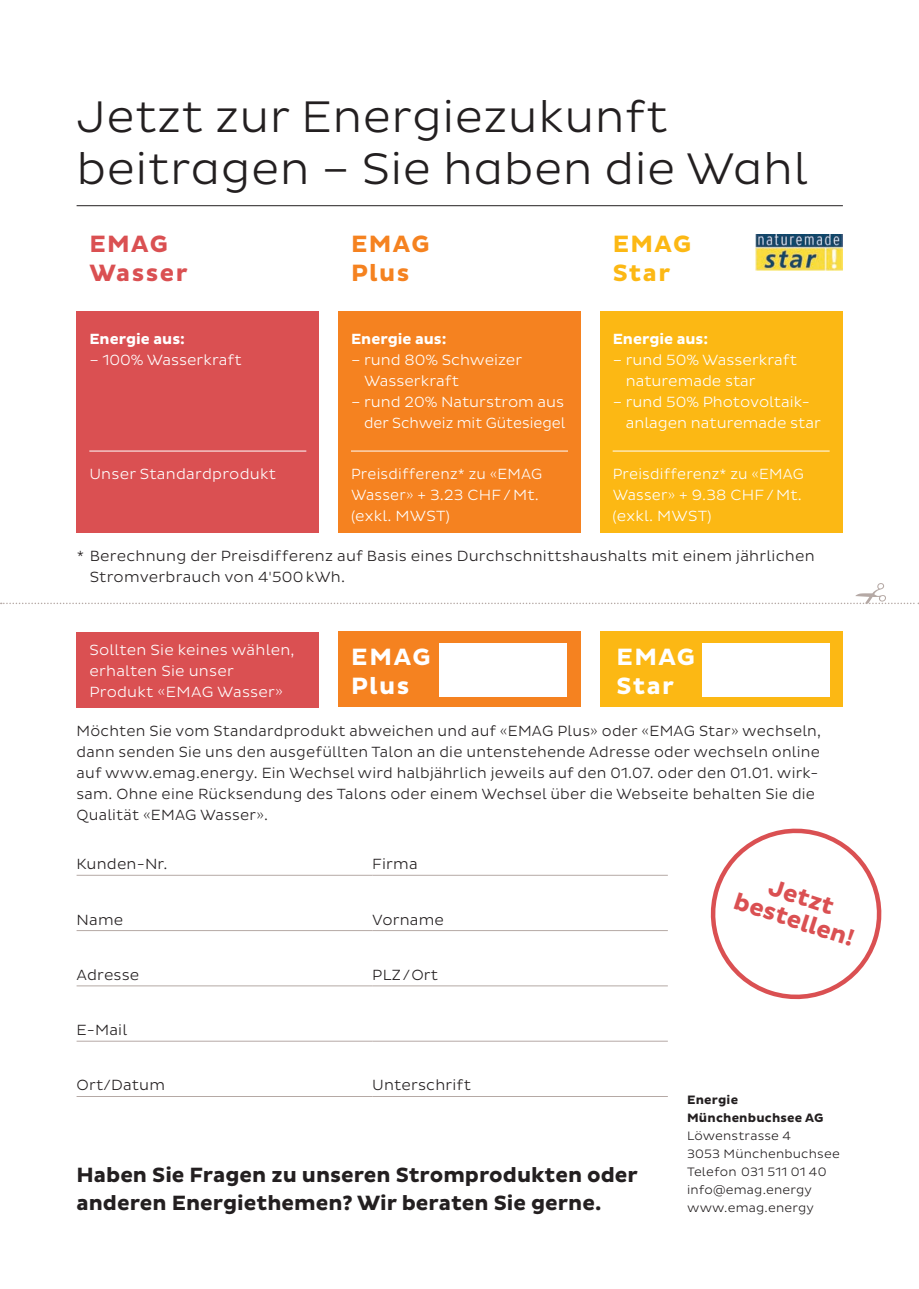
<style>
.page{position:relative;width:919px;height:1289px;background:#fff}
.page>*{position:absolute;margin:0;border:0;box-sizing:border-box;transform-origin:0 0}
.t1{font:300 45px/52.5px "Pluto Sans";letter-spacing:.01em;color:#231f20}
.t2{font:700 24px/24px "Pluto Sans";letter-spacing:.06em;color:#da5052;text-align:center}
.t3{font:700 24px/28.5px "Pluto Sans";letter-spacing:.06em;color:#fff}
.t4{font:700 24px/28.5px "Pluto Sans";letter-spacing:.06em;color:#f58220}
.t5{font:700 24px/28.5px "Pluto Sans";letter-spacing:.06em;color:#fcb814}
.t6{font:700 21px/28.5px "Pluto Sans";color:#231f20}
.t7{font:300 15px/21px "Pluto Sans";letter-spacing:.015em;color:#231f20}
.t8{font:300 15px/21px "Pluto Sans";color:#fff}
.t9{font:300 15px/21px "Pluto Sans";color:#fff;scale:.95 1}
.t10{font:700 15px "Pluto Sans";color:#fff}
.t11{font:300 12.3px/18px "Pluto Sans";letter-spacing:.015em;color:#231f20}
.t12{font:700 12.3px/18px "Pluto Sans";letter-spacing:.015em;color:#231f20}
</style>
<div class="page">
<div style="left:338px;top:631px;width:242px;height:76px;background:#f58220"></div>
<div style="left:77px;top:632px;width:242px;height:75px;background:#da5052"></div>
<div style="left:600px;top:631px;width:242px;height:76px;background:#fcb814"></div>
<div style="left:77px;top:311px;width:242px;height:221px;background:#da5052"></div>
<div style="left:338px;top:311px;width:242px;height:221px;background:#f58220"></div>
<div style="left:600px;top:311px;width:242px;height:221px;background:#fcb814"></div>
<hr style="left:89px;top:451px;width:217px;height:1px;background:#fff">
<hr style="left:351px;top:451px;width:217px;height:1px;background:#fff">
<hr style="left:612px;top:451px;width:217px;height:1px;background:#fff">
<hr style="left:77px;top:205px;width:765px;height:1px;background:#231f20">
<hr style="left:77px;top:1096px;width:295px;height:1px;background:#b5a9a5">
<hr style="left:372px;top:1096px;width:295px;height:1px;background:#b5a9a5">
<hr style="left:77px;top:985px;width:295px;height:1px;background:#b5a9a5">
<hr style="left:372px;top:985px;width:295px;height:1px;background:#b5a9a5">
<hr style="left:77px;top:1040px;width:295px;height:1px;background:#b5a9a5">
<hr style="left:372px;top:1040px;width:295px;height:1px;background:#b5a9a5">
<hr style="left:77px;top:875px;width:295px;height:1px;background:#b5a9a5">
<hr style="left:372px;top:875px;width:295px;height:1px;background:#b5a9a5">
<hr style="left:77px;top:930px;width:295px;height:1px;background:#b5a9a5">
<hr style="left:372px;top:930px;width:295px;height:1px;background:#b5a9a5">
<svg style="left:1px;top:583px;width:918px;height:21px"></svg>
<div style="left:439px;top:642px;width:128px;height:54px;background:#fff"></div>
<div style="left:702px;top:642px;width:127px;height:54px;background:#fff"></div>
<svg style="left:710px;top:828px;width:172px;height:172px"></svg>
<div style="left:755px;top:234px;width:87px;height:39px;background:linear-gradient(to right,#faee9e,#faefa1)"></div>
<img style="left:755px;top:234px;width:87px;height:36px">
<h1 class="t1" style="left:77px;top:90px;width:732px">Jetzt zur Energiezukunft beitragen – Sie haben die Wahl</h1>
<h2 class="t2" style="left:89px;top:231px;width:100px;line-height:28.5px;text-align:left">EMAG<br>Wasser</h2>
<p class="t10" style="left:89px;top:330px;width:97px">Energie aus:</p>
<p class="t8" style="left:89px;top:349px;width:154px">– 100% Wasserkraft</p>
<p class="t8" style="left:89px;top:464px;width:188px">Unser Standardprodukt</p>
<h2 class="t4" style="left:351px;top:231px;width:80px">EMAG<br>Plus</h2>
<h2 class="t5" style="left:612px;top:231px;width:80px">EMAG<br>Star</h2>
<p class="t10" style="left:351px;top:330px;width:97px">Energie aus:</p>
<p class="t8" style="left:364px;top:349px;width:160px;text-indent:-13px">– rund 80% Schweizer<br>Wasserkraft</p>
<p class="t8" style="left:351px;top:391px;width:216px;text-align:right">– rund 20% Naturstrom aus der Schweiz mit Gütesiegel</p>
<p class="t9" style="left:351px;top:464px;width:203px">Preisdifferenz* zu «EMAG<br>Wasser» + 3.23 CHF/Mt. (exkl. MWST)</p>
<p class="t10" style="left:612px;top:330px;width:97px">Energie aus:</p>
<p class="t8" style="left:625px;top:349px;width:173px;text-indent:-13px">– rund 50% Wasserkraft naturemade star</p>
<p class="t8" style="left:625px;top:391px;width:197px;text-indent:-13px">– rund 50% Photovoltaik&shy;anlagen naturemade star</p>
<p class="t9" style="left:612px;top:464px;width:203px">Preisdifferenz* zu «EMAG<br>Wasser» + 9.38 CHF/Mt. (exkl. MWST)</p>
<p class="t7" style="left:90px;top:545px;width:726px;text-indent:-13px">* Berechnung der Preisdifferenz auf Basis eines Durchschnittshaushalts mit einem jährlichen<br>Stromverbrauch von 4'500 kWh.</p>
<p class="t8" style="left:89px;top:639px;width:207px">Sollten Sie keines wählen, erhalten Sie unser<br>Produkt «EMAG Wasser»</p>
<h2 class="t3" style="left:351px;top:643px;width:81px">EMAG<br>Plus</h2>
<h2 class="t3" style="left:616px;top:643px;width:80px">EMAG<br>Star</h2>
<p class="t7" style="left:77px;top:720px;width:746px">Möchten Sie vom Standardprodukt abweichen und auf «EMAG Plus» oder «EMAG Star» wechseln, dann senden Sie uns den ausgefüllten Talon an die untenstehende Adresse oder wechseln online auf www.emag.energy. Ein Wechsel wird halbjährlich jeweils auf den 01.07. oder den 01.01. wirk&shy;sam. Ohne eine Rücksendung des Talons oder einem Wechsel über die Webseite behalten Sie die Qualität «EMAG Wasser».</p>
<p class="t7" style="left:77px;top:853px;width:93px">Kunden-Nr.</p>
<p class="t7" style="left:372px;top:853px;width:47px">Firma</p>
<p class="t7" style="left:77px;top:909px;width:48px">Name</p>
<p class="t7" style="left:372px;top:909px;width:73px">Vorname</p>
<p class="t7" style="left:77px;top:964px;width:64px">Adresse</p>
<p class="t7" style="left:372px;top:964px;width:67px">PLZ/Ort</p>
<p class="t7" style="left:77px;top:1019px;width:52px">E-Mail</p>
<p class="t7" style="left:77px;top:1074px;width:90px">Ort/Datum</p>
<p class="t7" style="left:372px;top:1074px;width:100px">Unterschrift</p>
<h3 class="t6" style="left:77px;top:1160px;width:563px">Haben Sie Fragen zu unseren Stromprodukten oder anderen Energiethemen? Wir beraten Sie gerne.</h3>
<h2 class="t2" style="left:745px;top:866px;width:126px;rotate:18deg">Jetzt bestellen!</h2>
<p class="t12" style="left:687px;top:1091px;width:138px">Energie<br>Münchenbuchsee AG</p>
<p class="t11" style="left:687px;top:1127px;width:154px">Löwenstrasse 4<br>3053 Münchenbuchsee<br>Telefon 031 511 01 40 info@emag.energy www.emag.energy</p>
</div>
